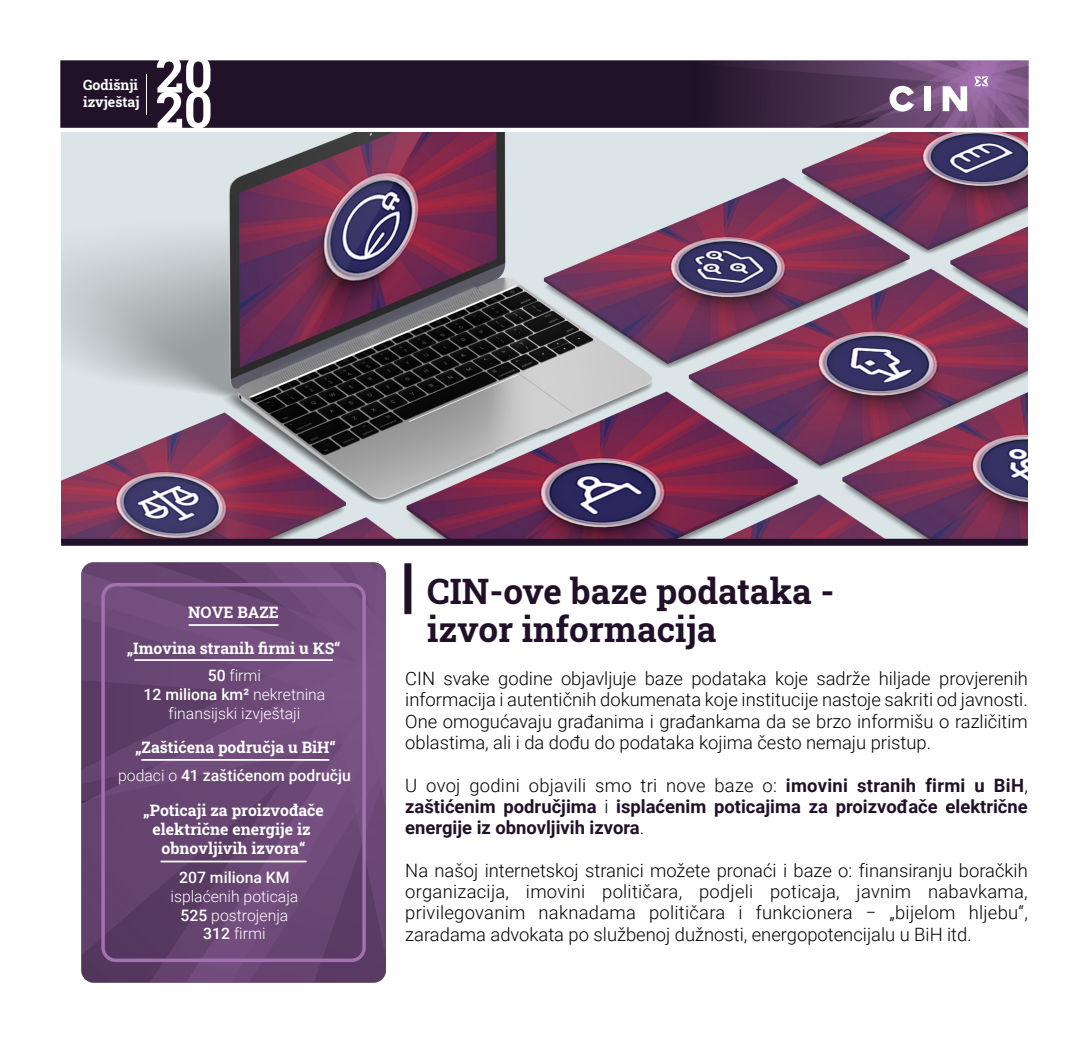
<style>
.page{position:relative;width:1092px;height:1043px;background:#fff}
.page>*{position:absolute;margin:0;border:0;box-sizing:border-box;transform-origin:0 0}
.t1{font:700 35px/38.5px "Roboto Slab";color:#211128}
.t2{font:300 18.38px/21.2px "Roboto";color:#000;text-align:justify}
.t3{font:700 18.38px/21.2px "Roboto";color:#211128;text-align:justify}
.t4{font:700 15.75px/18.9px "Roboto Slab";color:#fff;text-align:center}
.t5{font:300 15.75px/18.9px "Roboto";color:#fff;text-align:center}
.t6{font:500 15.75px "Roboto";color:#fff}
.t7{font:700 14px/16.8px "Roboto Slab";color:#fff}
.s1{font-weight:500}
.s2{font-weight:300}
.s3{font-weight:300;color:#000}
</style>
<div class="page">
<img style="left:61px;top:132px;width:966px;height:406px">
<div style="left:61px;top:538px;width:966px;height:7px;background:#211128"></div>
<div style="left:404px;top:563px;width:7px;height:51px;background:#211128"></div>
<svg style="left:81px;top:562px;width:305px;height:420px;background:#6a4774"></svg>
<div style="left:101px;top:582px;width:265px;height:379px;border:4px solid #a271af;border-radius:13px"></div>
<hr style="left:189px;top:624px;width:89px;height:1px;background:#fff">
<img style="left:61px;top:61px;width:966px;height:66px">
<svg style="left:889px;top:86px;width:24px;height:26px"></svg>
<div style="left:924px;top:86px;width:6px;height:25px;background:#fff"></div>
<svg style="left:942px;top:86px;width:24px;height:25px"></svg>
<svg style="left:973px;top:76px;width:15px;height:10px"></svg>
<hr style="left:146px;top:74px;width:1px;height:41px;background:#fff">
<svg style="left:157px;top:60px;width:53px;height:68px"></svg>
<hr style="left:135px;top:659px;width:197px;height:1px;background:#fff">
<hr style="left:142px;top:758px;width:187px;height:2px;background:#fff">
<hr style="left:161px;top:860px;width:145px;height:2px;background:#fff">
<p class="t7" style="left:83px;top:76px;width:58px">Godišnji izvještaj</p>
<p class="t4" style="left:188px;top:602px;width:92px">NOVE BAZE</p>
<p class="t4" style="left:127px;top:637px;width:215px">„Imovina stranih firmi u KS“</p>
<p class="t5" style="left:143px;top:665px;width:183px"><span class="s1">50</span> firmi<br><span class="s1">12 miliona km²</span> nekretnina finansijski izvještaji</p>
<p class="t4" style="left:135px;top:737px;width:202px">„Zaštićena područja u BiH“</p>
<p class="t6" style="left:118px;top:764px;width:234px"><span class="s2">podaci o</span> 41 zaštićenom području</p>
<p class="t4" style="left:143px;top:800px;width:182px">„Poticaji za proizvođače električne energije iz obnovljivih izvora“</p>
<p class="t6" style="left:179px;top:865px;width:112px">207 miliona KM</p>
<p class="t5" style="left:170px;top:885px;width:129px">isplaćenih poticaja<br><span class="s1">525</span> postrojenja<br><span class="s1">312</span> firmi</p>
<h1 class="t1" style="left:427px;top:570px;width:408px">CIN-ove baze podataka - izvor informacija</h1>
<p class="t2" style="left:405px;top:667px;width:624px">CIN svake godine objavljuje baze podataka koje sadrže hiljade provjerenih informacija i autentičnih dokumenata koje institucije nastoje sakriti od javnosti.<br>One omogućavaju građanima i građankama da se brzo informišu o različitim oblastima, ali i da dođu do podataka kojima često nemaju pristup.</p>
<p class="t3" style="left:405px;top:773px;width:624px"><span class="s3">U ovoj godini objavili smo tri nove baze o:</span> imovini stranih firmi u BiH<span class="s3">, </span>zaštićenim područjima <span class="s3">i</span> isplaćenim poticajima za proizvođače električne energije iz obnovljivih izvora<span class="s3">.</span></p>
<p class="t2" style="left:405px;top:858px;width:624px">Na našoj internetskoj stranici možete pronaći i baze o: finansiranju boračkih organizacija, imovini političara, podjeli poticaja, javnim nabavkama, privilegovanim naknadama političara i funkcionera − „bijelom hljebu“, zaradama advokata po službenoj dužnosti, energopotencijalu u BiH itd.</p>
</div>
